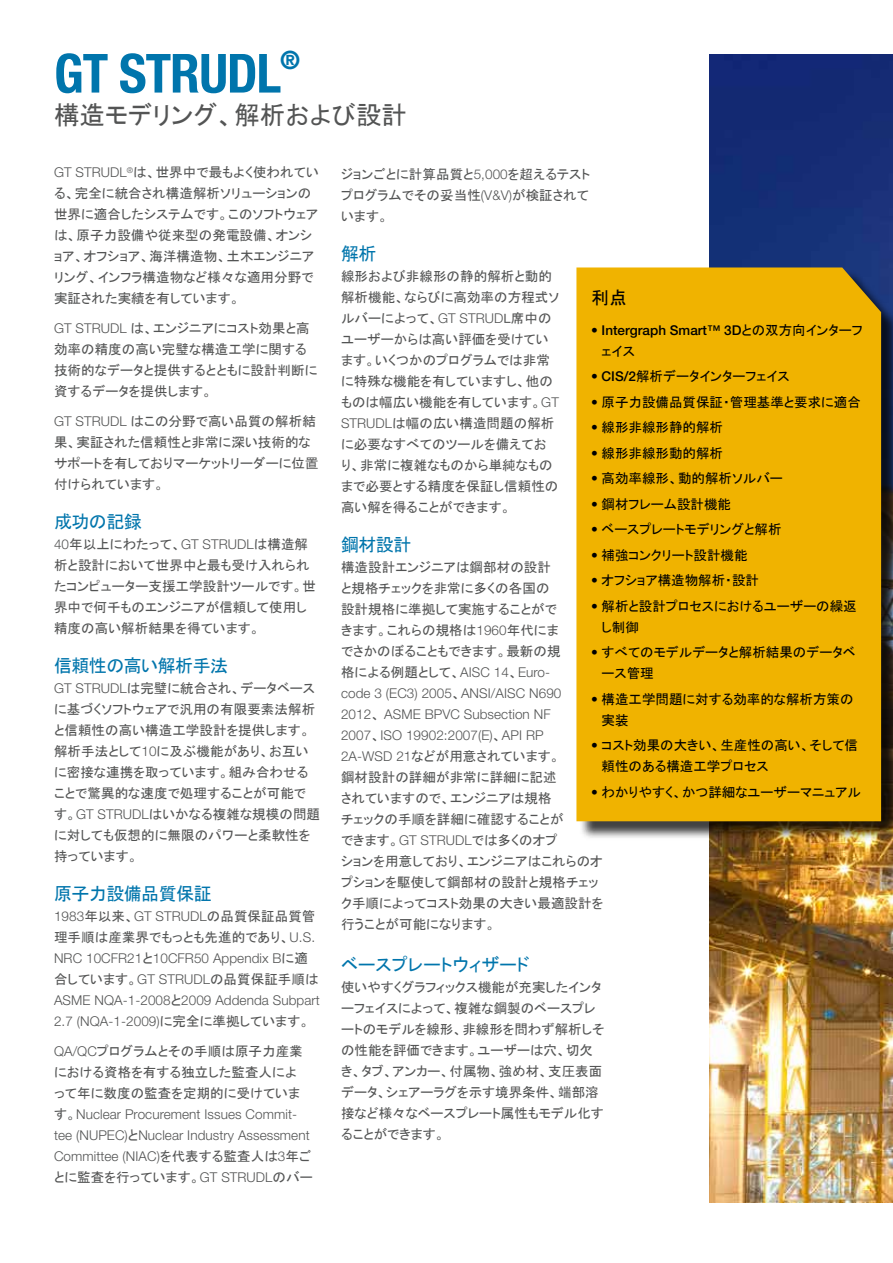
<style>
.page{position:relative;width:893px;height:1263px;background:#fff}
.page>*{position:absolute;margin:0;border:0;box-sizing:border-box;transform-origin:0 0}
.t1{font:700 condensed 54px "Helvetica Neue LT Std";letter-spacing:-.02em;color:#0075ac}
.t2{font:25.5px "MS P Gothic";color:#535454}
.t3{font:18px "MS P Gothic";letter-spacing:-.03em;color:#0075ac}
.t4{font:18px "MS P Gothic";letter-spacing:.005em;color:#0075ac}
.t5{font:18px "MS P Gothic";color:#000}
.t6{font:13.5px/21px "MS P Gothic";letter-spacing:.005em;color:#535454}
.t7{font:300 13.5px/21px "Helvetica Neue LT Std";letter-spacing:.005em;color:#535454}
.t8{font:13.5px/21px "MS P Gothic";color:#000}
.t9{font:500 13.5px "Helvetica Neue LT Std";color:#000}
.s1{font-family:"Helvetica Neue LT Std";font-weight:300}
.s2{font-family:"MS P Gothic";font-weight:400}
.s3{font-family:"Helvetica Neue LT Std";font-weight:500}
</style>
<div class="page">
<img style="left:709px;top:54px;width:184px;height:1148px">
<div style="left:579px;top:270px;width:314px;height:570px;background:#000;opacity:.75"></div>
<div style="left:576px;top:267px;width:305px;height:554px;background:#f0b300"></div>
<h1 class="t1" style="left:54px;top:41px;width:248px">GT STRUDL<sup>®</sup></h1>
<h2 class="t2" style="left:54px;top:103px;width:354px">構造モデリング、解析および設計</h2>
<p class="t6" style="left:54px;top:162px;width:266px"><span class="s1">GT STRUDL</span><sup>®</sup>は、世界中で最もよく使われている、完全に統合され構造解析ソリューションの世界に適合したシステムです。このソフトウェアは、原子力設備や従来型の発電設備、オンショア、オフショア、海洋構造物、土木エンジニアリング、インフラ構造物など様々な適用分野で実証された実績を有しています。</p>
<p class="t6" style="left:54px;top:318px;width:265px"><span class="s1">GT STRUDL</span> は、エンジニアにコスト効果と高効率の精度の高い完璧な構造工学に関する技術的なデータと提供するとともに設計判断に資するデータを提供します。</p>
<p class="t6" style="left:54px;top:411px;width:266px"><span class="s1">GT STRUDL</span> はこの分野で高い品質の解析結果、実証された信頼性と非常に深い技術的なサポートを有しておりマーケットリーダーに位置付けられています。</p>
<h3 class="t3" style="left:54px;top:513px;width:89px">成功の記録</h3>
<p class="t6" style="left:54px;top:534px;width:264px"><span class="s1">40</span>年以上にわたって、<span class="s1">GT STRUDL</span>は構造解析と設計において世界中と最も受け入れられたコンピューター支援工学設計ツールです。世界中で何千ものエンジニアが信頼して使用し精度の高い解析結果を得ています。</p>
<h3 class="t3" style="left:54px;top:657px;width:176px">信頼性の高い解析手法</h3>
<p class="t6" style="left:54px;top:678px;width:268px"><span class="s1">GT STRUDL</span>は完璧に統合され、データベースに基づくソフトウェアで汎用の有限要素法解析と信頼性の高い構造工学設計を提供します。解析手法として<span class="s1">10</span>に及ぶ機能があり、お互いに密接な連携を取っています。組み合わせることで驚異的な速度で処理することが可能です。<span class="s1">GT STRUDL</span>はいかなる複雑な規模の問題に対しても仮想的に無限のパワーと柔軟性を持っています。</p>
<h3 class="t3" style="left:54px;top:885px;width:159px">原子力設備品質保証</h3>
<p class="t7" style="left:54px;top:905px;width:263px">1983<span class="s2">年以来、</span>GT STRUDL<span class="s2">の品質保証品質管</span></p>
<p class="t6" style="left:54px;top:927px;width:263px">理手順は産業界でもっとも先進的であり、<span class="s1">U.S.</span></p>
<p class="t7" style="left:54px;top:947px;width:255px">NRC 10CFR21<span class="s2">と</span>10CFR50 Appendix B<span class="s2">に適</span></p>
<p class="t6" style="left:54px;top:969px;width:266px">合しています。<span class="s1">GT STRUDL</span>の品質保証手順は</p>
<p class="t7" style="left:54px;top:989px;width:267px">ASME NQA-1-2008<span class="s2">と</span>2009 Addenda Subpart<br>2.7 (NQA-1-2009)<span class="s2">に完全に準拠しています。</span></p>
<p class="t6" style="left:54px;top:1041px;width:250px"><span class="s1">QA/QC</span>プログラムとその手順は原子力産業における資格を有する独立した監査人によって年に数度の監査を定期的に受けていま</p>
<p class="t7" style="left:54px;top:1103px;width:259px"><span class="s2">す。</span>Nuclear Procurement Issues Commit&shy;tee (NUPEC)<span class="s2">と</span>Nuclear Industry Assessment<br>Committee (NIAC)<span class="s2">を代表する監査人は</span>3<span class="s2">年ご</span></p>
<p class="t6" style="left:54px;top:1167px;width:260px">とに監査を行っています。<span class="s1">GT STRUDL</span>のバー</p>
<p class="t6" style="left:341px;top:163px;width:251px;text-align:justify">ジョンごとに計算品質と<span class="s1">5,000</span>を超えるテストプログラムでその妥当性<span class="s1">(V&amp;V)</span>が検証されています。</p>
<h3 class="t3" style="left:341px;top:244px;width:37px">解析</h3>
<p class="t6" style="left:341px;top:265px;width:220px">線形および非線形の静的解析と動的解析機能、ならびに高効率の方程式ソルバーによって、<span class="s1">GT STRUD</span>L席中のユーザーからは高い評価を受けています。いくつかのプログラムでは非常に特殊な機能を有していますし、他のものは幅広い機能を有しています。<span class="s1">GT<br>STRUDL</span>は幅の広い構造問題の解析に必要なすべてのツールを備えており、非常に複雑なものから単純なものまで必要とする精度を保証し信頼性の高い解を得ることができます。</p>
<h3 class="t3" style="left:341px;top:535px;width:72px">鋼材設計</h3>
<p class="t6" style="left:341px;top:556px;width:221px">構造設計エンジニアは鋼部材の設計と規格チェックを非常に多くの各国の設計規格に準拠して実施することができます。これらの規格は<span class="s1">1960</span>年代にまでさかのぼることもできます。最新の規格による例題として、<span class="s1">AISC 14</span>、<span class="s1">Euro-</span></p>
<p class="t7" style="left:341px;top:682px;width:222px">code 3 (EC3) 2005<span class="s2">、</span>ANSI/AISC N690<br>2012<span class="s2">、</span> ASME BPVC Subsection NF<br>2007<span class="s2">、</span>ISO 19902:2007(E)<span class="s2">、</span>API RP</p>
<p class="t6" style="left:341px;top:745px;width:264px"><span class="s1">2A-WSD 21</span>などが用意されています。<br>鋼材設計の詳細が非常に詳細に記述<br>されていますので、エンジニアは規格<br>チェックの手順を詳細に確認することが<br>できます。<span class="s1">GT STRUDL</span>では多くのオプ<br>ションを用意しており、エンジニアはこれらのオプションを駆使して鋼部材の設計と規格チェック手順によってコスト効果の大きい最適設計を行うことが可能になります。</p>
<h3 class="t4" style="left:341px;top:955px;width:190px">ベースプレートウィザード</h3>
<p class="t6" style="left:341px;top:976px;width:265px">使いやすくグラフィックス機能が充実したインターフェイスによって、複雑な鋼製のベースプレートのモデルを線形、非線形を問わず解析しその性能を評価できます。ユーザーは穴、切欠き、タブ、アンカー、付属物、強め材、支圧表面データ、シェアーラグを示す境界条件、端部溶接など様々なベースプレート属性もモデル化することができます。</p>
<h3 class="t5" style="left:591px;top:288px;width:38px">利点</h3>
<p class="t9" style="left:591px;top:322px;width:273px">• Intergraph Smart™ 3D<span class="s2">との双方向インターフ</span></p>
<p class="t8" style="left:602px;top:340px;width:35px">ェイス</p>
<p class="t8" style="left:591px;top:366px;width:200px"><span class="s3">• CIS/2</span>解析データインターフェイス</p>
<p class="t8" style="left:591px;top:391px;width:271px"><span class="s3">•</span> 原子力設備品質保証・管理基準と要求に適合</p>
<p class="t8" style="left:591px;top:417px;width:134px"><span class="s3">•</span> 線形非線形静的解析</p>
<p class="t8" style="left:591px;top:442px;width:134px"><span class="s3">•</span> 線形非線形動的解析</p>
<p class="t8" style="left:591px;top:468px;width:193px"><span class="s3">•</span> 高効率線形、動的解析ソルバー</p>
<p class="t8" style="left:591px;top:493px;width:142px"><span class="s3">•</span> 鋼材フレーム設計機能</p>
<p class="t8" style="left:591px;top:519px;width:192px"><span class="s3">•</span> ベースプレートモデリングと解析</p>
<p class="t8" style="left:591px;top:544px;width:158px"><span class="s3">•</span> 補強コンクリート設計機能</p>
<p class="t8" style="left:591px;top:570px;width:169px"><span class="s3">•</span> オフショア構造物解析・設計</p>
<p class="t8" style="left:602px;top:595px;width:257px;text-indent:-11px"><span class="s3">•</span> 解析と設計プロセスにおけるユーザーの繰返し制御</p>
<p class="t8" style="left:602px;top:642px;width:255px;text-indent:-11px"><span class="s3">•</span> すべてのモデルデータと解析結果のデータベース管理</p>
<p class="t8" style="left:602px;top:688px;width:254px;text-indent:-11px"><span class="s3">•</span> 構造工学問題に対する効率的な解析方策の実装</p>
<p class="t8" style="left:602px;top:735px;width:258px;text-indent:-11px"><span class="s3">•</span> コスト効果の大きい、生産性の高い、そして信頼性のある構造工学プロセス</p>
<p class="t8" style="left:591px;top:781px;width:272px"><span class="s3">•</span> わかりやすく、かつ詳細なユーザーマニュアル</p>
</div>
